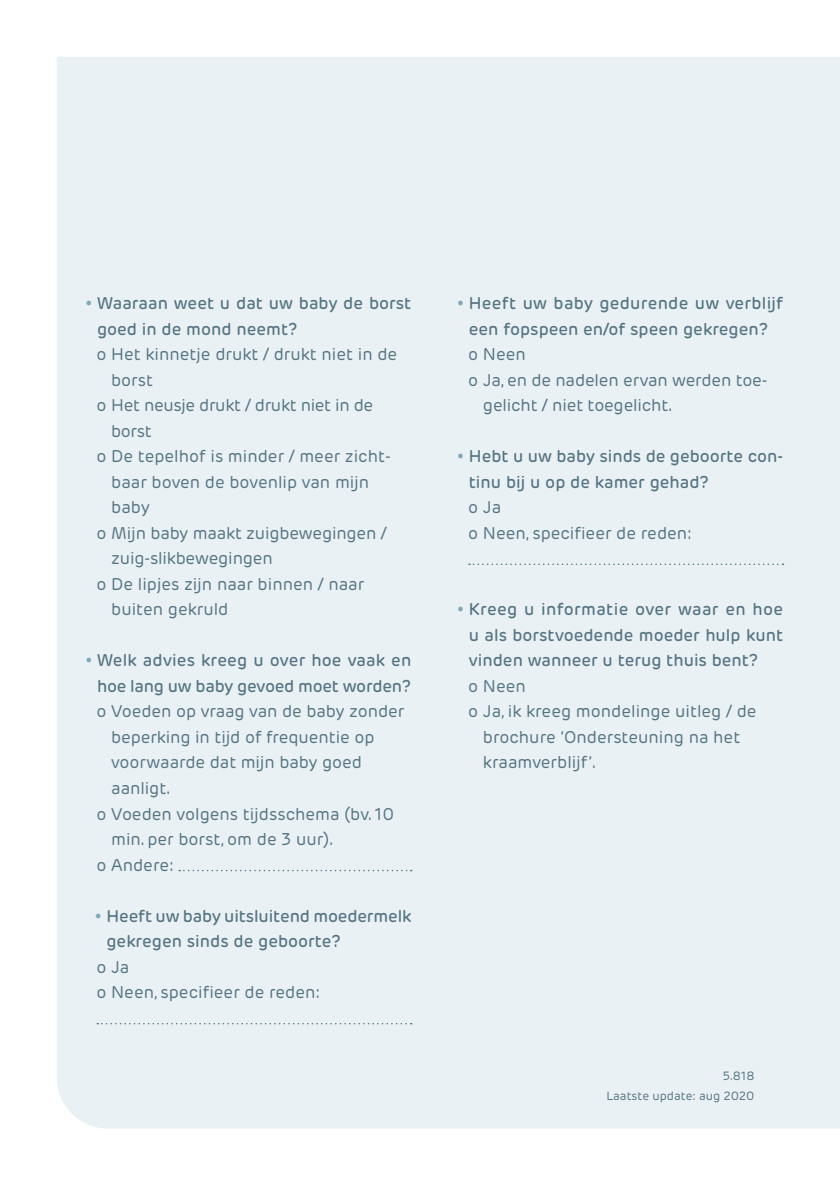
<style>
.page{position:relative;width:840px;height:1191px;background:#fff}
.page>*{position:absolute;margin:0;border:0;box-sizing:border-box;transform-origin:0 0}
.BROODTEKST{font:17px/25.6px "Rubrik New";color:#557482}
.BROODTEKST-2{font:500 17px/25.6px "Rubrik New";color:#557482}
.BROODTEKST-3{font:17px/25.6px "Rubrik New";letter-spacing:-.02em;color:#557482}
.BROODTEKST-4{font:12px "Rubrik New";color:#557482}
.s1{font-family:"Gotham Narrow";color:#7fa8bc}
</style>
<div class="page">
<div style="left:57px;top:57px;width:782px;height:1071px;background:#eaf1f5"></div>
<svg style="left:179px;top:869px;width:232px;height:2px"></svg>
<svg style="left:97px;top:1023px;width:314px;height:1px"></svg>
<svg style="left:468px;top:563px;width:315px;height:2px"></svg>
<p class="BROODTEKST-2" style="left:97px;top:290px;width:315px;text-indent:-12px"><span class="s1">•</span> Waaraan weet u dat uw baby de borst goed in de mond neemt?</p>
<p class="BROODTEKST" style="left:111px;top:342px;width:287px;text-indent:-15px">o Het kinnetje drukt / drukt niet in de borst</p>
<p class="BROODTEKST-3" style="left:111px;top:393px;width:263px;text-indent:-15px">o Het neusje drukt / drukt niet in de borst</p>
<p class="BROODTEKST" style="left:111px;top:444px;width:281px;text-indent:-15px">o De tepelhof is minder / meer zicht&shy;baar boven de bovenlip van mijn baby</p>
<p class="BROODTEKST" style="left:111px;top:520px;width:277px;text-indent:-15px">o Mijn baby maakt zuigbewegingen / zuig-slikbewegingen</p>
<p class="BROODTEKST" style="left:111px;top:571px;width:254px;text-indent:-15px">o De lipjes zijn naar binnen / naar buiten gekruld</p>
<p class="BROODTEKST-2" style="left:85px;top:648px;width:327px;text-align:right"><span class="s1">•</span> Welk advies kreeg u over hoe vaak en hoe lang uw baby gevoed moet worden?</p>
<p class="BROODTEKST" style="left:111px;top:699px;width:294px;text-indent:-15px">o Voeden op vraag van de baby zonder beperking in tijd of frequentie op voorwaarde dat mijn baby goed aanligt.</p>
<p class="BROODTEKST" style="left:111px;top:801px;width:284px;text-indent:-15px">o Voeden volgens tijdsschema (bv. 10 min. per borst, om de 3 uur).</p>
<p class="BROODTEKST" style="left:96px;top:852px;width:79px">o Andere:</p>
<p class="BROODTEKST-2" style="left:106px;top:903px;width:306px;text-indent:-12px"><span class="s1">•</span> Heeft uw baby uitsluitend moedermelk gekregen sinds de geboorte?</p>
<p class="BROODTEKST" style="left:96px;top:954px;width:35px">o Ja</p>
<p class="BROODTEKST" style="left:96px;top:979px;width:225px">o Neen, specifieer de reden:</p>
<p class="BROODTEKST-2" style="left:456px;top:290px;width:327px;text-align:center"><span class="s1">•</span> Heeft uw baby gedurende uw verblijf een fopspeen en/of speen gekregen?</p>
<p class="BROODTEKST" style="left:468px;top:342px;width:59px">o Neen</p>
<p class="BROODTEKST" style="left:482px;top:367px;width:286px;text-indent:-15px">o Ja, en de nadelen ervan werden toe&shy;gelicht / niet toegelicht.</p>
<p class="BROODTEKST-2" style="left:468px;top:444px;width:316px;text-indent:-12px"><span class="s1">•</span> Hebt u uw baby sinds de geboorte con&shy;tinu bij u op de kamer gehad?</p>
<p class="BROODTEKST" style="left:468px;top:495px;width:35px">o Ja</p>
<p class="BROODTEKST" style="left:468px;top:520px;width:225px">o Neen, specifieer de reden:</p>
<p class="BROODTEKST-2" style="left:468px;top:597px;width:315px;text-align:justify;text-indent:-12px"><span class="s1">•</span> Kreeg u informatie over waar en hoe u als borstvoedende moeder hulp kunt vinden wanneer u terug thuis bent?</p>
<p class="BROODTEKST" style="left:468px;top:673px;width:59px">o Neen</p>
<p class="BROODTEKST" style="left:482px;top:699px;width:275px;text-indent:-15px">o Ja, ik kreeg mondelinge uitleg / de brochure ‘Ondersteuning na het kraamverblijf’.</p>
<p class="BROODTEKST-4" style="left:722px;top:1069px;width:33px">5.818</p>
<p class="BROODTEKST-4" style="left:606px;top:1089px;width:149px">Laatste update: aug 2020</p>
</div>
